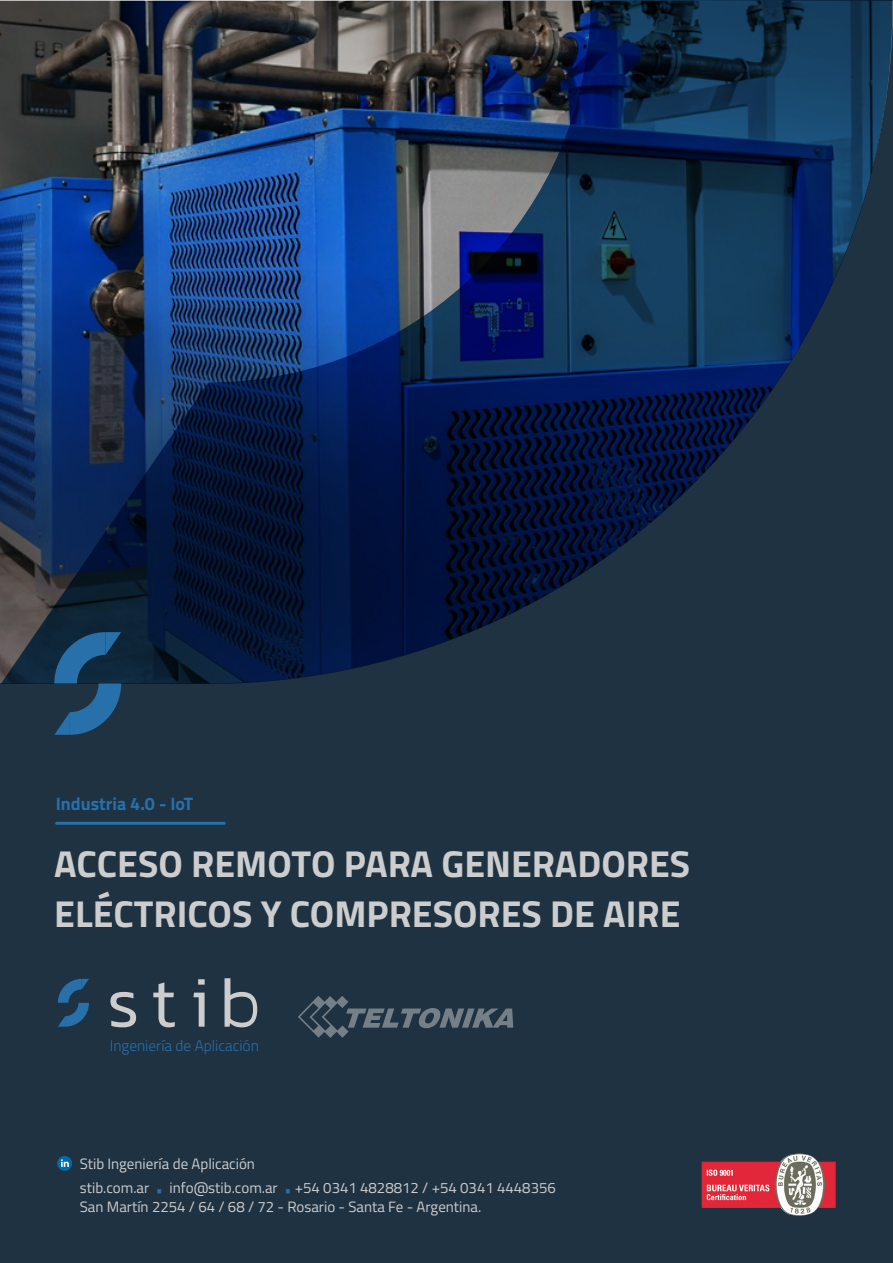
<style>
.page{position:relative;width:893px;height:1263px;background:#1e3242}
.page>*{position:absolute;margin:0;border:0;box-sizing:border-box;transform-origin:0 0}
.t1{font:700 37.5px/49.5px "Titillium Web";color:#cdcdcd}
.t2{font:700 18px "Titillium Web";color:#2770aa}
.t3{font:300 15.3px "Titillium Web";color:#2770aa}
.t4{font:15px/18.8px "Titillium Web";color:#cdcdcd}
.s1{color:#2770aa}
</style>
<div class="page">
<svg style="left:57px;top:1155px;width:16px;height:16px"></svg>
<svg style="left:110px;top:992px;width:26px;height:35px"></svg>
<svg style="left:153px;top:982px;width:22px;height:45px"></svg>
<svg style="left:193px;top:979px;width:12px;height:48px"></svg>
<svg style="left:225px;top:978px;width:32px;height:49px;background:#5e6a74"></svg>
<svg style="left:58px;top:979px;width:31px;height:48px"></svg>
<svg style="left:298px;top:996px;width:215px;height:42px;background:#364755"></svg>
<img style="left:702px;top:1154px;width:134px;height:63px">
<img style="left:1px;top:0;width:891px;height:684px">
<svg style="left:54px;top:632px;width:67px;height:103px;background:#1d4b70"></svg>
<hr style="left:57px;top:822px;width:167px;height:3px;background:#2770aa">
<p class="t2" style="left:56px;top:790px;width:139px">Industria 4.0 - IoT</p>
<h1 class="t1" style="left:54px;top:837px;width:637px">ACCESO REMOTO PARA GENERADORES<br>ELÉCTRICOS Y COMPRESORES DE AIRE</h1>
<p class="t3" style="left:110px;top:1035px;width:151px">Ingeniería de Aplicación</p>
<p class="t4" style="left:80px;top:1153px;width:177px">Stib Ingeniería de Aplicación</p>
<p class="t4" style="left:80px;top:1178px;width:478px">stib.com.ar <span class="s1">•</span> info@stib.com.ar <span class="s1">•</span> +54 0341 4828812 / +54 0341 4448356<br>San Martín 2254 / 64 / 68 / 72 - Rosario - Santa Fe - Argentina.</p>
</div>
